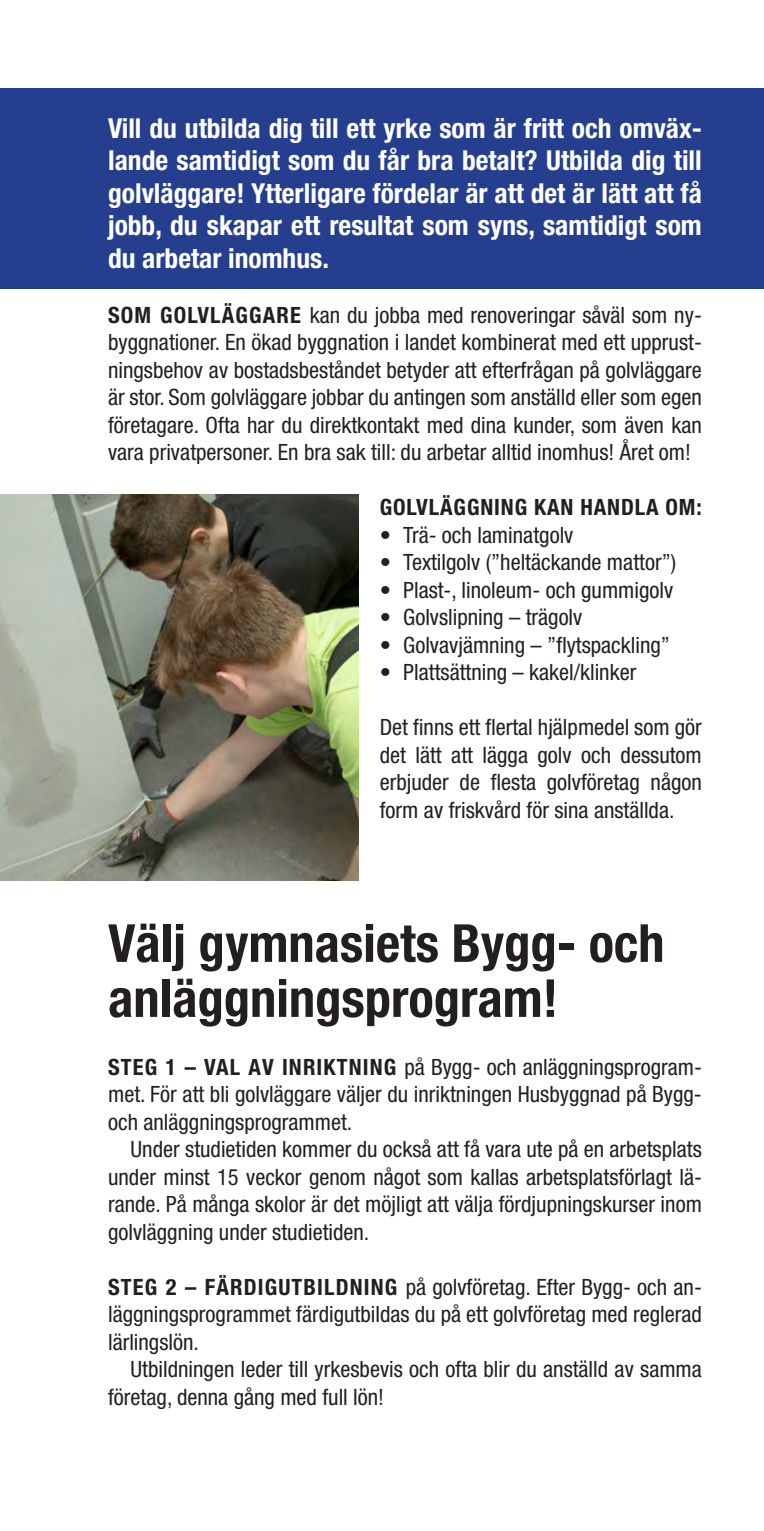
<style>
.page{position:relative;width:764px;height:1531px;background:#fff}
.page>*{position:absolute;margin:0;border:0;box-sizing:border-box;transform-origin:0 0}
.t1{font:700 condensed 52.5px/55px "Helvetica Neue";color:#231f20}
.t2{font:700 condensed 27.5px/32.5px "Helvetica Neue";color:#fff;text-align:justify}
.t3{font:condensed 22.5px/27.5px "Helvetica Neue";color:#231f20;text-align:justify}
.t4{font:700 condensed 22.5px "Helvetica Neue";letter-spacing:.04em;color:#231f20}
.s1{font-weight:700}
</style>
<div class="page">
<div style="left:0;top:88px;width:764px;height:201px;background:#253f8e"></div>
<img style="left:0;top:494px;width:358px;height:387px">
<p class="t2" style="left:108px;top:111px;width:595px">Vill du utbilda dig till ett yrke som är fritt och omväx&shy;lande samtidigt som du får bra betalt? Utbilda dig till golvläggare! Ytterligare fördelar är att det är lätt att få jobb, du skapar ett resultat som syns, samtidigt som du arbetar inomhus.</p>
<p class="t3" style="left:108px;top:301px;width:595px"><span class="s1">Som golvläggare</span> kan du jobba med renoveringar såväl som ny&shy;byggnationer. En ökad byggnation i landet kombinerat med ett upprust&shy;ningsbehov av bostadsbeståndet betyder att efterfrågan på golvläggare är stor. Som golvläggare jobbar du antingen som anställd eller som egen företagare. Ofta har du direktkontakt med dina kunder, som även kan vara privatpersoner. En bra sak till: du arbetar alltid inomhus! Året om!</p>
<p class="t4" style="left:380px;top:493px;width:323px">Golvläggning kan handla om:</p>
<p class="t3" style="left:380px;top:521px;width:195px">• Trä- och laminatgolv</p>
<p class="t3" style="left:380px;top:548px;width:298px">• Textilgolv (”heltäckande mattor”)</p>
<p class="t3" style="left:380px;top:576px;width:295px">• Plast-, linoleum- och gummigolv</p>
<p class="t3" style="left:380px;top:603px;width:204px">• Golvslipning – trägolv</p>
<p class="t3" style="left:380px;top:631px;width:292px">• Golvavjämning – ”flytspackling”</p>
<p class="t3" style="left:380px;top:658px;width:258px">• Plattsättning – kakel/klinker</p>
<p class="t3" style="left:380px;top:713px;width:323px">Det finns ett flertal hjälpmedel som gör det lätt att lägga golv och dessutom erbjuder de flesta golvföretag någon form av friskvård för sina anställda.</p>
<h1 class="t1" style="left:108px;top:915px;width:558px">Välj gymnasiets Bygg- och anläggningsprogram!</h1>
<p class="t3" style="left:108px;top:1053px;width:595px"><span class="s1">Steg 1 – val av inr iktning</span> på Bygg- och anläggningsprogram&shy;met. För att bli golvläggare väljer du inriktningen Husbyggnad på Bygg&shy;och anläggningsprogrammet.</p>
<p class="t3" style="left:108px;top:1135px;width:595px;text-indent:22px">Under studietiden kommer du också att få vara ute på en arbetsplats under minst 15 veckor genom något som kallas arbetsplatsförlagt lä&shy;rande. På många skolor är det möjligt att välja fördjupningskurser inom golvläggning under studietiden.</p>
<p class="t3" style="left:108px;top:1273px;width:595px"><span class="s1">Steg 2 – fär digutbil dning</span> på golvföretag. Efter Bygg- och an&shy;läggningsprogrammet färdigutbildas du på ett golvföretag med reglerad lärlingslön.</p>
<p class="t3" style="left:108px;top:1355px;width:595px;text-indent:22px">Utbildningen leder till yrkesbevis och ofta blir du anställd av samma företag, denna gång med full lön!</p>
</div>
